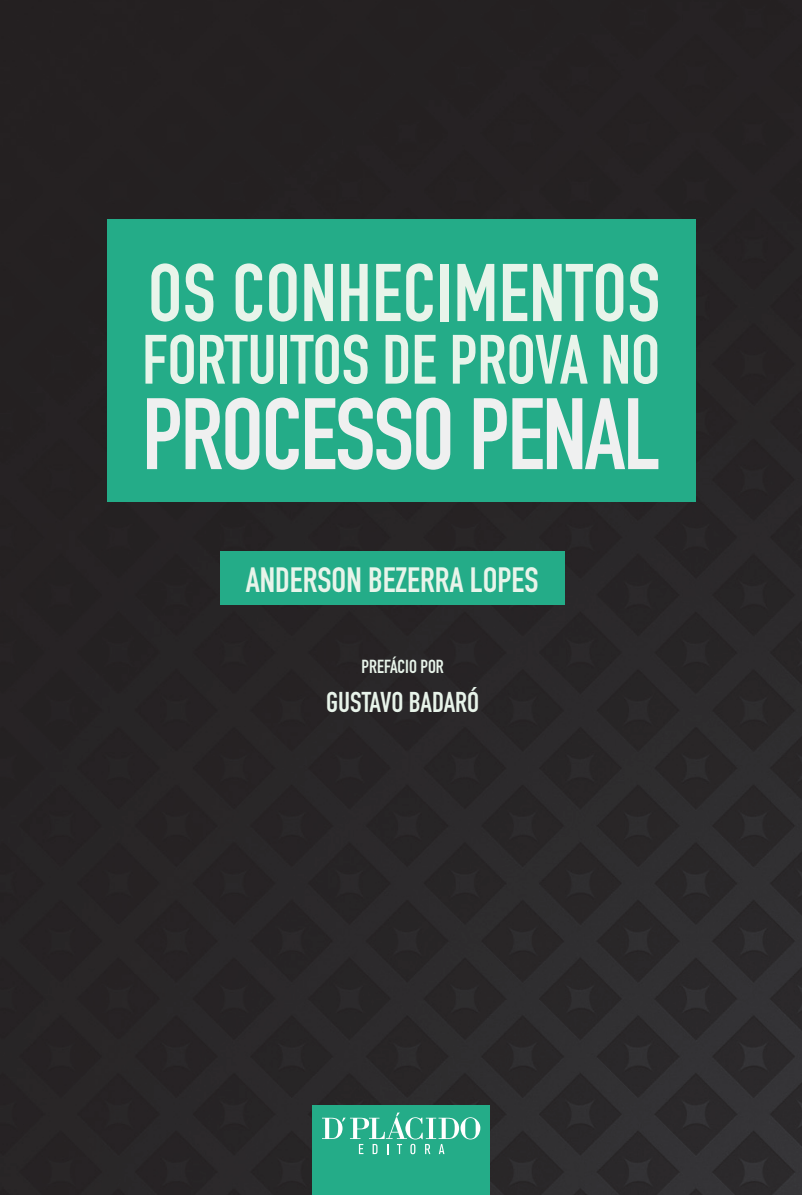
<style>
.page{position:relative;width:802px;height:1195px;background:#fff}
.page>*{position:absolute;margin:0;border:0;box-sizing:border-box;transform-origin:0 0}
.t1{font:99.6px "DIN Engschrift Std";letter-spacing:-.02em;color:#eff0f0}
.t2{font:80.2px "DIN Engschrift Std";letter-spacing:.01em;color:#e8f4ea}
.t3{font:68.4px "DIN Engschrift Std";color:#e8f4ea}
.t4{font:34.6px "DIN Engschrift Std";color:#e8f4ea}
.t5{font:28.2px "DIN Engschrift Std";color:#e8f4ea}
.t6{font:18.6px "DIN Engschrift Std";color:#e8f4ea}
</style>
<div class="page">
<img style="left:0;top:0;width:801px;height:1195px">
<div style="left:312px;top:1105px;width:178px;height:90px;background:#24ac88"></div>
<svg style="left:322px;top:1112px;width:158px;height:42px"></svg>
<div style="left:107px;top:219px;width:588px;height:283px;background:#24ac88"></div>
<div style="left:220px;top:552px;width:344px;height:53px;background:#24ac88"></div>
<h2 class="t2" style="left:148px;top:246px;width:513px">OS CONHECIMENTOS</h2>
<h3 class="t3" style="left:142px;top:319px;width:519px">FORTUITOS DE PROVA NO</h3>
<h1 class="t1" style="left:142px;top:376px;width:519px">PROCESSO PENAL</h1>
<p class="t4" style="left:246px;top:559px;width:294px">ANDERSON BEZERRA LOPES</p>
<p class="t6" style="left:361px;top:656px;width:84px">PREFÁCIO POR</p>
<p class="t5" style="left:326px;top:685px;width:154px">GUSTAVO BADARÓ</p>
</div>
